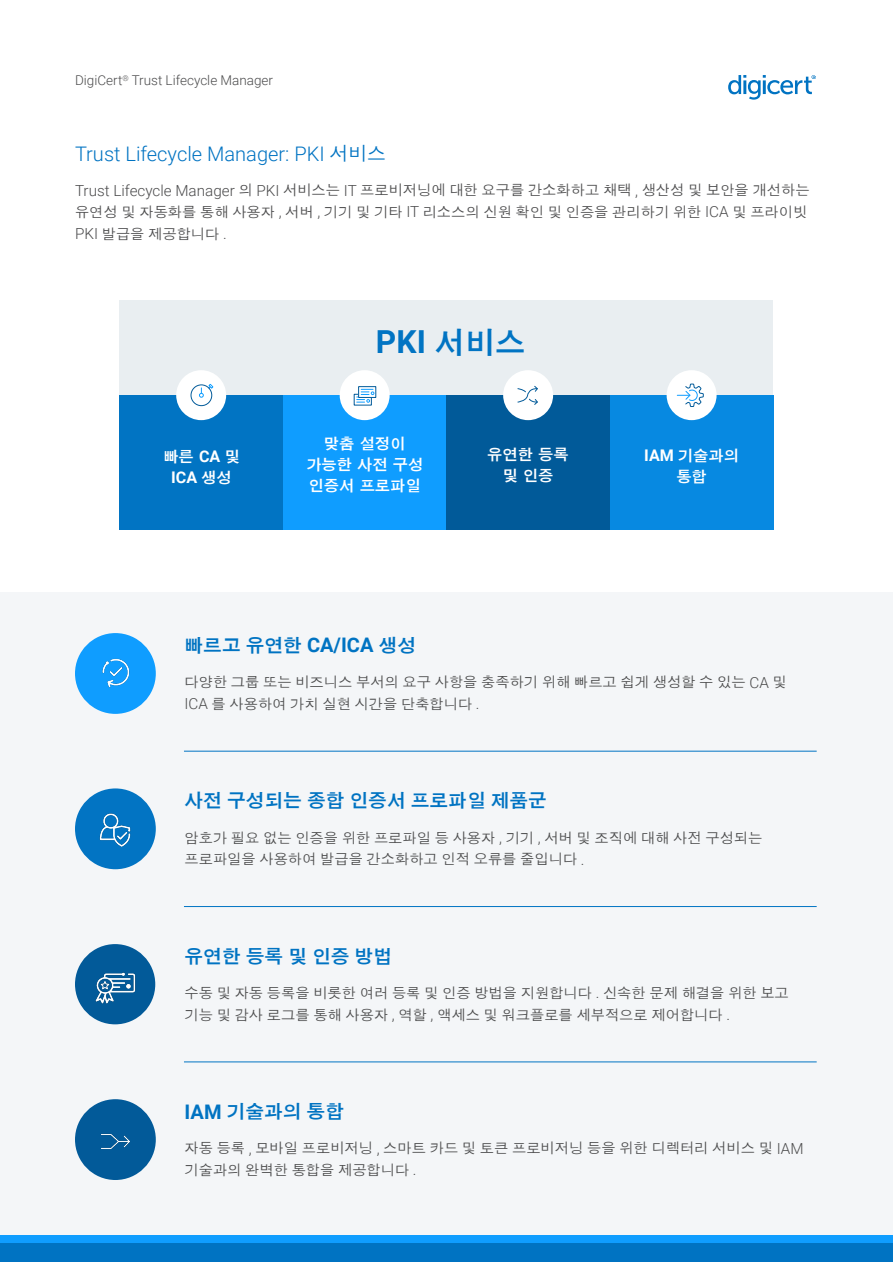
<style>
.page{position:relative;width:893px;height:1263px;background:#fff}
.page>*{position:absolute;margin:0;border:0;box-sizing:border-box;transform-origin:0 0}
.t1{font:700 31.65px "Roboto";color:#0174c3}
.t2{font:300 20.1px "Roboto";color:#0073c2}
.t3{font:18.75px "DFK Gothic Std W7";color:#0073c2}
.t4{font:700 16.05px "Roboto";color:#fff}
.t5{font:15.3px/21px "DFK Gothic Std W7";color:#fff;text-align:center}
.t6{font:14.25px/21.8px "DFK Gothic Std W5";color:#4c4c4d}
.t7{font:300 13.5px "Roboto";color:#4c4c4d}
.s1{font-family:"DFK Gothic Std W5";font-weight:400;font-size:18.75px}
.s2{font-family:"Roboto";font-weight:300;font-size:15.3px}
.s3{font-family:"Roboto";font-weight:700;font-size:16.05px}
.s4{font-family:"DFK Gothic Std W7";font-weight:400;font-size:15.3px}
.s5{font-family:"DFK Gothic Std W7";font-weight:400;font-size:30.15px}
.s6{font-family:"Roboto";font-weight:700;font-size:20.1px}
</style>
<div class="page">
<svg style="left:728px;top:75px;width:88px;height:25px"></svg>
<div style="left:0;top:1243px;width:893px;height:19px;background:#0073c2"></div>
<div style="left:0;top:1234px;width:893px;height:9px;background:#0f9dff"></div>
<div style="left:0;top:592px;width:893px;height:642px;background:#f4f6f8"></div>
<div style="left:120px;top:300px;width:653px;height:95px;background:#e9eef1"></div>
<div style="left:120px;top:395px;width:163px;height:135px;background:#0174c3"></div>
<div style="left:283px;top:395px;width:163px;height:135px;background:#0f9dff"></div>
<div style="left:446px;top:395px;width:164px;height:135px;background:#015a99"></div>
<div style="left:610px;top:395px;width:163px;height:135px;background:#0789e1"></div>
<div style="left:176px;top:370px;width:50px;height:50px;background:#fff;border-radius:50%"></div>
<div style="left:340px;top:370px;width:50px;height:50px;background:#fff;border-radius:50%"></div>
<div style="left:503px;top:370px;width:50px;height:50px;background:#fff;border-radius:50%"></div>
<div style="left:667px;top:370px;width:50px;height:50px;background:#fff;border-radius:50%"></div>
<svg style="left:199px;top:384px;width:15px;height:14px"></svg>
<div style="left:191px;top:384px;width:21px;height:22px;border:1px solid #015a99;border-radius:50%"></div>
<svg style="left:361px;top:388px;width:13px;height:1px"></svg>
<div style="left:358px;top:386px;width:18px;height:12px;border:1px solid #015a99"></div>
<svg style="left:357px;top:389px;width:17px;height:14px"></svg>
<svg style="left:517px;top:385px;width:21px;height:20px"></svg>
<svg style="left:677px;top:383px;width:27px;height:33px"></svg>
<div style="left:75px;top:944px;width:80px;height:80px;background:#025a99;border-radius:50%"></div>
<img style="left:86px;top:954px;width:58px;height:60px">
<div style="left:75px;top:788px;width:81px;height:81px;background:#0274c3;border-radius:50%"></div>
<img style="left:86px;top:799px;width:59px;height:60px">
<div style="left:75px;top:1099px;width:81px;height:81px;background:#025a99;border-radius:50%"></div>
<img style="left:86px;top:1110px;width:59px;height:59px">
<div style="left:75px;top:633px;width:81px;height:81px;background:#0f9dff;border-radius:50%"></div>
<img style="left:86px;top:640px;width:59px;height:48px">
<hr style="left:184px;top:751px;width:633px;height:1px;background:#0174c3">
<hr style="left:184px;top:906px;width:633px;height:1px;background:#0174c3">
<hr style="left:184px;top:1062px;width:633px;height:1px;background:#0174c3">
<p class="t7" style="left:75px;top:71px;width:200px">DigiCert<sup>®</sup> Trust Lifecycle Manager</p>
<h2 class="t2" style="left:75px;top:139px;width:312px">Trust Lifecycle Manager: PKI <span class="s1">서비스</span></h2>
<p class="t6" style="left:75px;top:179px;width:736px"><span class="s2">Trust Lifecycle Manager</span> 의 <span class="s2">PKI</span> 서비스는 <span class="s2">IT</span> 프로비저닝에 대한 요구를 간소화하고 채택 <span class="s2">,</span> 생산성 및 보안을 개선하는 유연성 및 자동화를 통해 사용자 <span class="s2">,</span> 서버 <span class="s2">,</span> 기기 및 기타 <span class="s2">IT</span> 리소스의 신원 확인 및 인증을 관리하기 위한 <span class="s2">ICA</span> 및 프라이빗<br><span class="s2">PKI</span> 발급을 제공합니다 <span class="s2">.</span></p>
<p class="t5" style="left:163px;top:446px;width:78px">빠른 <span class="s3">CA</span> 및</p>
<p class="t4" style="left:171px;top:466px;width:62px">ICA <span class="s4">생성</span></p>
<h1 class="t1" style="left:376px;top:320px;width:151px">PKI <span class="s5">서비스</span></h1>
<p class="t5" style="left:306px;top:433px;width:119px">맞춤 설정이 가능한 사전 구성 인증서 프로파일</p>
<p class="t5" style="left:487px;top:443px;width:83px">유연한 등록 및 인증</p>
<p class="t5" style="left:644px;top:445px;width:96px"><span class="s3">IAM</span> 기술과의 통합</p>
<h3 class="t3" style="left:184px;top:635px;width:233px">빠르고 유연한 <span class="s6">CA/ICA</span> 생성</h3>
<p class="t6" style="left:184px;top:671px;width:604px">다양한 그룹 또는 비즈니스 부서의 요구 사항을 충족하기 위해 빠르고 쉽게 생성할 수 있는 <span class="s2">CA</span> 및<br><span class="s2">ICA</span> 를 사용하여 가치 실현 시간을 단축합니다 <span class="s2">.</span></p>
<h3 class="t3" style="left:184px;top:790px;width:364px">사전 구성되는 종합 인증서 프로파일 제품군</h3>
<p class="t6" style="left:184px;top:826px;width:579px">암호가 필요 없는 인증을 위한 프로파일 등 사용자 <span class="s2">,</span> 기기 <span class="s2">,</span> 서버 및 조직에 대해 사전 구성되는 프로파일을 사용하여 발급을 간소화하고 인적 오류를 줄입니다 <span class="s2">.</span></p>
<h3 class="t3" style="left:184px;top:946px;width:209px">유연한 등록 및 인증 방법</h3>
<p class="t6" style="left:184px;top:982px;width:606px">수동 및 자동 등록을 비롯한 여러 등록 및 인증 방법을 지원합니다 <span class="s2">.</span> 신속한 문제 해결을 위한 보고 기능 및 감사 로그를 통해 사용자 <span class="s2">,</span> 역할 <span class="s2">,</span> 액세스 및 워크플로를 세부적으로 제어합니다 <span class="s2">.</span></p>
<h3 class="t3" style="left:184px;top:1101px;width:161px"><span class="s6">IAM</span> 기술과의 통합</h3>
<p class="t6" style="left:184px;top:1137px;width:621px">자동 등록 <span class="s2">,</span> 모바일 프로비저닝 <span class="s2">,</span> 스마트 카드 및 토큰 프로비저닝 등을 위한 디렉터리 서비스 및 <span class="s2">IAM </span>기술과의 완벽한 통합을 제공합니다 <span class="s2">.</span></p>
</div>
